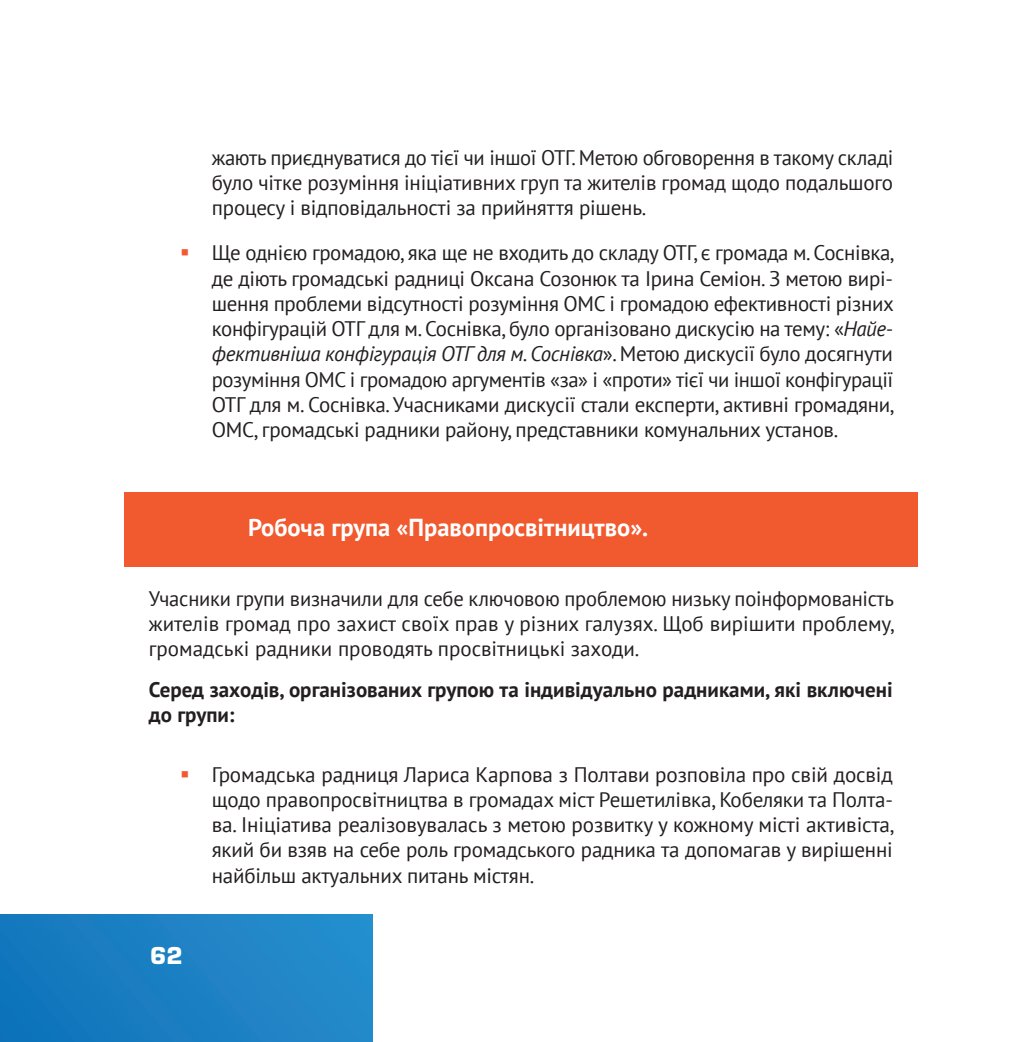
<style>
.page{position:relative;width:1017px;height:1042px;background:#fff}
.page>*{position:absolute;margin:0;border:0;box-sizing:border-box;transform-origin:0 0}
._3_vrez{font:700 24.5px "PT Sans";color:#fff}
.t1{font:700 24.5px "Eurofont C";color:#fff}
._0_body{font:21px/25.2px "PT Sans";letter-spacing:-.01em;color:#231f20;text-align:justify}
._0_body-2{font:700 21px/25.2px "PT Sans";color:#231f20}
.s1{font-style:italic}
</style>
<div class="page">
<div style="left:124px;top:492px;width:794px;height:75px;background:#f1592e"></div>
<svg style="left:0;top:914px;width:372px;height:128px;background:#1b80c3"></svg>
<p class="_0_body" style="left:212px;top:145px;width:683px">жають приєднуватися до тієї чи іншої ОТГ. Метою обговорення в такому складі було чітке розуміння ініціативних груп та жителів громад щодо подальшого процесу і відповідальності за прийняття рішень.</p>
<p class="_0_body" style="left:212px;top:240px;width:684px">Ще однією громадою, яка ще не входить до складу ОТГ, є громада м. Соснівка, де діють громадські радниці Оксана Созонюк та Ірина Семіон. З метою вирі&shy;шення проблеми відсутності розуміння ОМС і громадою ефективності різних конфігурацій ОТГ для м. Соснівка, було організовано дискусію на тему: «<span class="s1">Найе&shy;фективніша конфігурація ОТГ для м. Соснівка</span>». Метою дискусії було досягнути розуміння ОМС і громадою аргументів «за» і «проти» тієї чи іншої конфігурації ОТГ для м. Соснівка. Учасниками дискусії стали експерти, активні громадяни, ОМС, громадські радники району, представники комунальних установ.</p>
<p class="_3_vrez" style="left:248px;top:511px;width:402px">Робоча група «Правопросвітництво».</p>
<p class="_0_body" style="left:149px;top:585px;width:747px">Учасники групи визначили для себе ключовою проблемою низьку поінформованість жителів громад про захист своїх прав у різних галузях. Щоб вирішити проблему, громадські радники проводять просвітницькі заходи.</p>
<p class="_0_body-2" style="left:149px;top:676px;width:745px">Серед заходів, організованих групою та індивідуально радниками, які включені до групи:</p>
<p class="t1" style="left:150px;top:941px;width:34px">62</p>
<p class="_0_body" style="left:212px;top:761px;width:684px">Громадська радниця Лариса Карпова з Полтави розповіла про свій досвід щодо правопросвітництва в громадах міст Решетилівка, Кобеляки та Полта&shy;ва. Ініціатива реалізовувалась з метою розвитку у кожному місті активіста, який би взяв на себе роль громадського радника та допомагав у вирішенні найбільш актуальних питань містян.</p>
</div>
